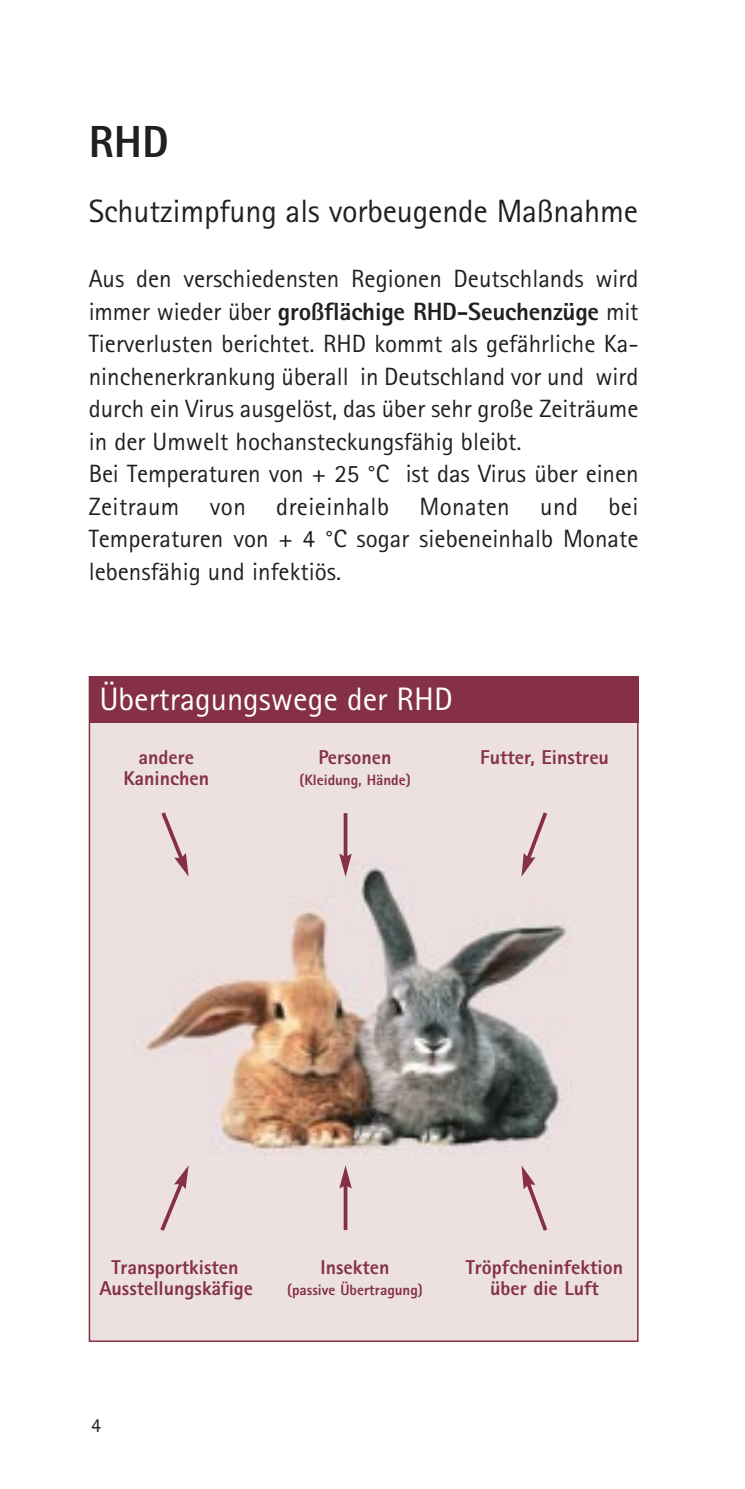
<style>
.page{position:relative;width:745px;height:1489px;background:#fff}
.page>*{position:absolute;margin:0;border:0;box-sizing:border-box;transform-origin:0 0}
.t1{font:800 45px "AT Rotis Sans Serif";color:#231f20}
.t2{font:32.5px "AT Rotis Sans Serif";color:#fff}
.t3{font:32.25px "AT Rotis Sans Serif";letter-spacing:-.005em;color:#231f20}
.t4{font:25px/32.5px "AT Rotis Sans Serif";color:#231f20}
.t5{font:800 20px "AT Rotis Sans Serif";color:#853046}
.t6{font:20px "AT Rotis Sans Serif";color:#231f20}
.t7{font:800 15px "AT Rotis Sans Serif";color:#853046}
.s1{font-weight:800}
</style>
<div class="page">
<div style="left:90px;top:677px;width:546px;height:663px;background:#ece1df"></div>
<img style="left:145px;top:867px;width:422px;height:288px">
<div style="left:89px;top:676px;width:549px;height:46px;background:#853046"></div>
<svg style="left:521px;top:1165px;width:27px;height:66px"></svg>
<svg style="left:343px;top:1188px;width:4px;height:41px"></svg>
<svg style="left:339px;top:1165px;width:12px;height:23px"></svg>
<svg style="left:160px;top:1166px;width:28px;height:65px"></svg>
<svg style="left:158px;top:812px;width:30px;height:64px"></svg>
<svg style="left:343px;top:813px;width:4px;height:40px"></svg>
<svg style="left:339px;top:853px;width:12px;height:23px"></svg>
<svg style="left:521px;top:812px;width:29px;height:64px"></svg>
<h1 class="t1" style="left:89px;top:126px;width:82px">RHD</h1>
<p class="t3" style="left:89px;top:200px;width:550px">Schutzimpfung als vorbeugende Maßnahme</p>
<p class="t4" style="left:89px;top:265px;width:551px">Aus den verschiedensten Regionen Deutschlands wird immer wieder über <span class="s1">großflächige RHD-Seuchenzüge</span> mit Tierverlusten berichtet. RHD kommt als gefährliche Ka - ninchenerkrankung überall in Deutschland vor und wird durch ein Virus ausgelöst, das über sehr große Zeiträume in der Umwelt hochansteckungsfähig bleibt.<br>Bei Temperaturen von + 25 °C ist das Virus über einen Zeitraum von dreieinhalb Monaten und bei Temperaturen von + 4 °C sogar siebeneinhalb Monate lebensfähig und infektiös.</p>
<h2 class="t2" style="left:99px;top:687px;width:354px">Übertragungswege der RHD</h2>
<p class="t5" style="left:138px;top:750px;width:57px">andere</p>
<p class="t5" style="left:318px;top:750px;width:74px">Personen</p>
<p class="t5" style="left:480px;top:750px;width:130px">Futter, Einstreu</p>
<p class="t5" style="left:123px;top:771px;width:87px">Kaninchen</p>
<p class="t7" style="left:299px;top:774px;width:113px">(Kleidung, Hände)</p>
<p class="t5" style="left:111px;top:1260px;width:128px">Transportkisten</p>
<p class="t5" style="left:320px;top:1260px;width:70px">Insekten</p>
<p class="t5" style="left:465px;top:1260px;width:158px">Tröpfcheninfektion</p>
<p class="t5" style="left:99px;top:1281px;width:155px">Ausstellungskäfige</p>
<p class="t7" style="left:287px;top:1284px;width:137px">(passive Übertragung)</p>
<p class="t5" style="left:490px;top:1281px;width:110px">über die Luft</p>
<p class="t6" style="left:91px;top:1418px;width:11px">4</p>
</div>
